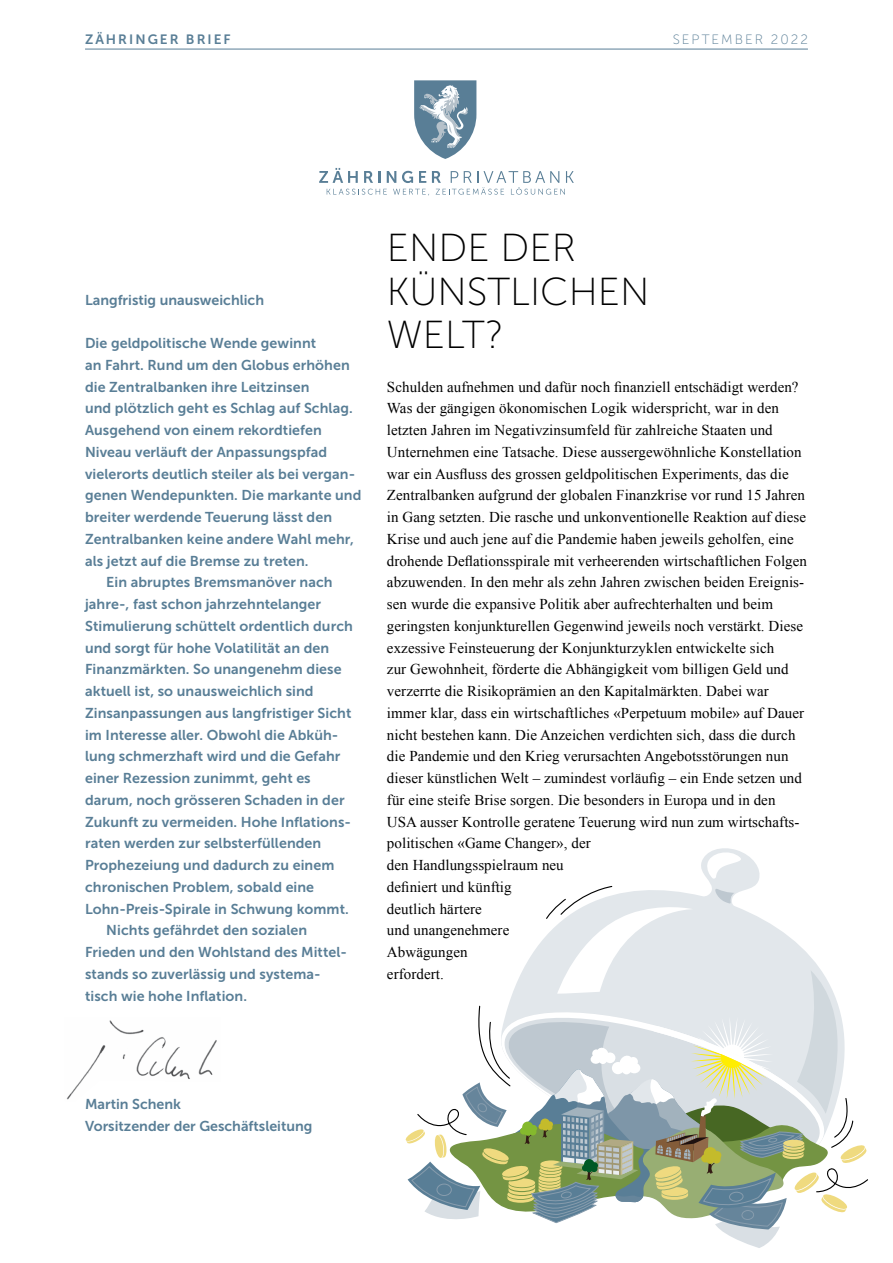
<style>
.page{position:relative;width:893px;height:1263px;background:#fff}
.page>*{position:absolute;margin:0;border:0;box-sizing:border-box;transform-origin:0 0}
.t1{font:39px/43.5px "Museo Sans 100";color:#000}
.t2{font:15px/21.8px "Times New Roman";letter-spacing:.005em;color:#000}
.t3{font:14.25px/21.8px "Museo Sans 700";letter-spacing:.005em;color:#597e96}
.t4{font:13.5px "Museo Sans 700";letter-spacing:.15em;color:#597e96}
.t5{font:13.5px "Museo Sans 100";letter-spacing:.15em;color:#597e96}
</style>
<div class="page">
<hr style="left:85px;top:49px;width:723px;height:1px;background:#597e96">
<svg style="left:319px;top:168px;width:255px;height:27px"></svg>
<svg style="left:414px;top:80px;width:62px;height:79px"></svg>
<svg style="left:701px;top:854px;width:59px;height:31px"></svg>
<svg style="left:706px;top:848px;width:39px;height:31px"></svg>
<svg style="left:405px;top:885px;width:463px;height:363px"></svg>
<img style="left:66px;top:1020px;width:151px;height:80px">
<p class="t4" style="left:85px;top:31px;width:147px">ZÄHRINGER BRIEF</p>
<p class="t5" style="left:673px;top:32px;width:137px">SEPTEMBER 2022</p>
<p class="t3" style="left:85px;top:289px;width:181px">Langfristig unausweichlich</p>
<p class="t3" style="left:85px;top:332px;width:233px">Die geldpolitische Wende gewinnt</p>
<p class="t3" style="left:85px;top:354px;width:266px">an Fahrt. Rund um den Globus erhöhen</p>
<p class="t3" style="left:85px;top:376px;width:226px">die Zentralbanken ihre Leitzinsen</p>
<p class="t3" style="left:85px;top:397px;width:269px">und plötzlich geht es Schlag auf Schlag.</p>
<p class="t3" style="left:85px;top:419px;width:238px">Ausgehend von einem rekordtiefen</p>
<p class="t3" style="left:85px;top:441px;width:244px">Niveau verläuft der Anpassungspfad</p>
<p class="t3" style="left:85px;top:463px;width:272px">vielerorts deutlich steiler als bei vergan-</p>
<p class="t3" style="left:85px;top:484px;width:278px">genen Wendepunkten. Die markante und</p>
<p class="t3" style="left:85px;top:506px;width:249px">breiter werdende Teuerung lässt den</p>
<p class="t3" style="left:85px;top:528px;width:270px">Zentralbanken keine andere Wahl mehr,</p>
<p class="t3" style="left:85px;top:550px;width:225px">als jetzt auf die Bremse zu treten.</p>
<p class="t3" style="left:106px;top:571px;width:228px">Ein abruptes Bremsmanöver nach</p>
<p class="t3" style="left:85px;top:593px;width:238px">jahre-, fast schon jahrzehntelanger</p>
<p class="t3" style="left:85px;top:615px;width:269px">Stimulierung schüttelt ordentlich durch</p>
<p class="t3" style="left:85px;top:637px;width:246px">und sorgt für hohe Volatilität an den</p>
<p class="t3" style="left:85px;top:658px;width:258px">Finanzmärkten. So unangenehm diese</p>
<p class="t3" style="left:85px;top:680px;width:230px">aktuell ist, so unausweichlich sind</p>
<p class="t3" style="left:85px;top:702px;width:268px">Zinsanpassungen aus langfristiger Sicht</p>
<p class="t3" style="left:85px;top:724px;width:255px">im Interesse aller. Obwohl die Abküh-</p>
<p class="t3" style="left:85px;top:745px;width:257px">lung schmerzhaft wird und die Gefahr</p>
<p class="t3" style="left:85px;top:767px;width:227px">einer Rezession zunimmt, geht es</p>
<p class="t3" style="left:85px;top:789px;width:261px">darum, noch grösseren Schaden in der</p>
<p class="t3" style="left:85px;top:811px;width:268px">Zukunft zu vermeiden. Hohe Inflations-</p>
<p class="t3" style="left:85px;top:832px;width:238px">raten werden zur selbsterfüllenden</p>
<p class="t3" style="left:85px;top:854px;width:251px">Prophezeiung und dadurch zu einem</p>
<p class="t3" style="left:85px;top:876px;width:231px">chronischen Problem, sobald eine</p>
<p class="t3" style="left:85px;top:898px;width:265px">Lohn-Preis-Spirale in Schwung kommt.</p>
<p class="t3" style="left:106px;top:919px;width:202px">Nichts gefährdet den sozialen</p>
<p class="t3" style="left:85px;top:941px;width:264px">Frieden und den Wohlstand des Mittel-</p>
<p class="t3" style="left:85px;top:963px;width:237px">stands so zuverlässig und systema-</p>
<p class="t3" style="left:85px;top:985px;width:163px">tisch wie hohe Inflation.</p>
<h1 class="t1" style="left:387px;top:226px;width:264px">ENDE DER<br>KÜNSTLICHEN<br>WELT?</h1>
<p class="t2" style="left:387px;top:375px;width:422px">Schulden aufnehmen und dafür noch finanziell entschädigt werden?<br>Was der gängigen ökonomischen Logik widerspricht, war in den letzten Jahren im Negativzinsumfeld für zahlreiche Staaten und Unternehmen eine Tatsache. Diese aussergewöhnliche Konstellation war ein Ausfluss des grossen geldpolitischen Experiments, das die Zentralbanken aufgrund der globalen Finanzkrise vor rund 15 Jahren in Gang setzten. Die rasche und unkonventionelle Reaktion auf diese Krise und auch jene auf die Pandemie haben jeweils geholfen, eine drohende Deflationsspirale mit verheerenden wirtschaftlichen Folgen abzuwenden. In den mehr als zehn Jahren zwischen beiden Ereignis&shy;sen wurde die expansive Politik aber aufrechterhalten und beim geringsten konjunkturellen Gegenwind jeweils noch verstärkt. Diese exzessive Feinsteuerung der Konjunkturzyklen entwickelte sich<br>zur Gewohnheit, förderte die Abhängigkeit vom billigen Geld und verzerrte die Risikoprämien an den Kapitalmärkten. Dabei war immer klar, dass ein wirtschaftliches «Perpetuum mobile» auf Dauer nicht bestehen kann. Die Anzeichen verdichten sich, dass die durch die Pandemie und den Krieg verursachten Angebotsstörungen nun dieser künstlichen Welt – zumindest vorläufig – ein Ende setzen und für eine steife Brise sorgen. Die besonders in Europa und in den USA ausser Kontrolle geratene Teuerung wird nun zum wirtschafts&shy;politischen «Game Changer», der<br>den Handlungsspielraum neu<br>definiert und künftig<br>deutlich härtere<br>und unangenehmere<br>Abwägungen<br>erfordert.</p>
<p class="t3" style="left:85px;top:1093px;width:229px">Martin Schenk<br>Vorsitzender der Geschäftsleitung</p>
</div>
